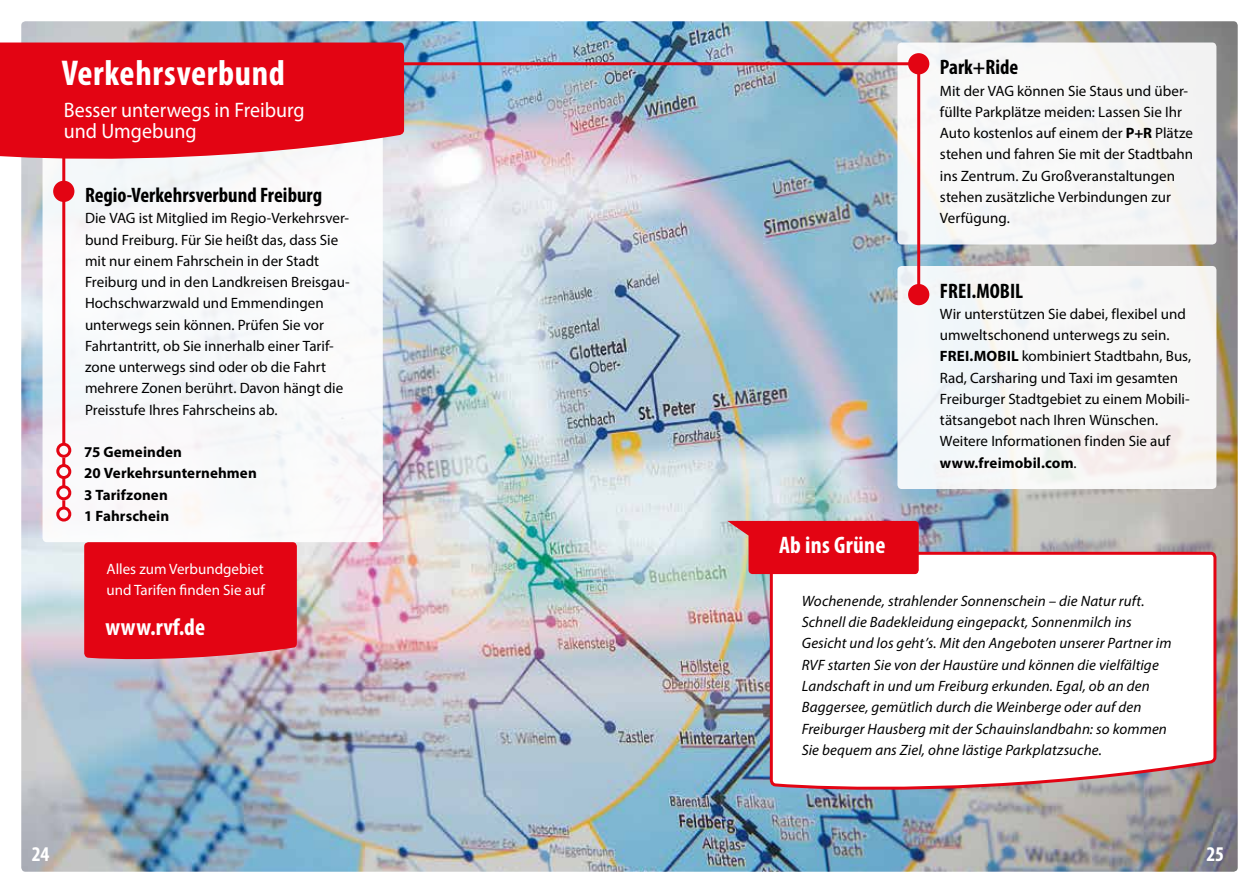
<style>
.page{position:relative;width:1259px;height:893px;background:#fff}
.page>*{position:absolute;margin:0;border:0;box-sizing:border-box;transform-origin:0 0}
.t1{font:700 condensed 36px "Myriad Pro";letter-spacing:.02em;color:#fff}
.t2{font:700 condensed 24px "Myriad Pro";letter-spacing:.01em;color:#fff}
.t3{font:700 condensed 21px "Myriad Pro";color:#000}
.t4{font:21px/21.3px "Myriad Pro";color:#fff;scale:.95 1}
.t5{font:700 condensed 21px "Myriad Pro";color:#fff}
.t6{font:15px/21.3px "Myriad Pro";color:#000}
.t7{font:italic 15px/21.3px "Myriad Pro";letter-spacing:.01em;color:#000}
.t8{font:700 15px/21.3px "Myriad Pro";letter-spacing:.005em;color:#000}
.t9{font:15px/21.3px "Myriad Pro";color:#fff}
.s1{font-weight:700}
</style>
<div class="page">
<img style="left:21px;top:21px;width:1216px;height:851px">
<div style="left:43px;top:117px;width:340px;height:425px;background:#fff;border-radius:4px"></div>
<svg style="left:0;top:43px;width:404px;height:122px;background:#e41c2a"></svg>
<hr style="left:62px;top:149px;width:3px;height:295px;background:#e30413">
<div style="left:56px;top:443px;width:15px;height:15px;border:3px solid #e30413;border-radius:50%"></div>
<div style="left:53px;top:181px;width:21px;height:21px;background:#e30413;border-radius:50%"></div>
<svg style="left:62px;top:458px;width:3px;height:6px"></svg>
<div style="left:56px;top:464px;width:15px;height:15px;border:3px solid #e30413;border-radius:50%"></div>
<svg style="left:62px;top:479px;width:3px;height:6px"></svg>
<div style="left:56px;top:485px;width:15px;height:15px;border:3px solid #e30413;border-radius:50%"></div>
<svg style="left:62px;top:500px;width:3px;height:7px"></svg>
<div style="left:56px;top:507px;width:15px;height:15px;border:3px solid #e30413;border-radius:50%"></div>
<div style="left:897px;top:43px;width:319px;height:201px;background:#f7f7f7;border-radius:4px"></div>
<div style="left:897px;top:266px;width:319px;height:223px;background:#f7f7f7;border-radius:4px"></div>
<div style="left:908px;top:53px;width:21px;height:21px;background:#e30413;border-radius:50%"></div>
<div style="left:908px;top:284px;width:21px;height:21px;background:#e30413;border-radius:50%"></div>
<hr style="left:383px;top:62px;width:533px;height:3px;background:#e30413">
<svg style="left:768px;top:550px;width:450px;height:244px"></svg>
<svg style="left:727px;top:521px;width:191px;height:53px;background:#df1824"></svg>
<hr style="left:917px;top:65px;width:3px;height:230px;background:#e30413">
<div style="left:84px;top:542px;width:213px;height:119px;background:#e30413"></div>
<h1 class="t1" style="left:62px;top:51px;width:225px">Verkehrsverbund</h1>
<h3 class="t4" style="left:64px;top:99px;width:255px">Besser unterwegs in Freiburg und Umgebung</h3>
<h3 class="t3" style="left:85px;top:182px;width:239px">Regio-Verkehrsverbund Freiburg</h3>
<p class="t6" style="left:85px;top:207px;width:266px">Die VAG ist Mitglied im Regio-Verkehrsver&shy;bund Freiburg. Für Sie heißt das, dass Sie mit nur einem Fahrschein in der Stadt Freiburg und in den Landkreisen Breisgau-Hochschwarzwald und Emmendingen unterwegs sein können. Prüfen Sie vor Fahrtantritt, ob Sie innerhalb einer Tarif&shy;zone unterwegs sind oder ob die Fahrt mehrere Zonen berührt. Davon hängt die Preisstufe Ihres Fahrscheins ab.</p>
<p class="t8" style="left:84px;top:441px;width:174px">75 Gemeinden<br>20 Verkehrsunternehmen<br>3 Tarifzonen<br>1 Fahrschein</p>
<p class="t9" style="left:106px;top:558px;width:160px">Alles zum Verbundgebiet und Tarifen finden Sie auf</p>
<h2 class="t2" style="left:105px;top:612px;width:101px">www.rvf.de</h2>
<h3 class="t5" style="left:32px;top:841px;width:19px">24</h3>
<h3 class="t3" style="left:940px;top:54px;width:80px">Park+Ride</h3>
<p class="t6" style="left:940px;top:80px;width:255px">Mit der VAG können Sie Staus und über&shy;füllte Parkplätze meiden: Lassen Sie Ihr Auto kostenlos auf einem der <span class="s1">P+R</span> Plätze stehen und fahren Sie mit der Stadtbahn ins Zentrum. Zu Großveranstaltungen stehen zusätzliche Verbindungen zur Verfügung.</p>
<h2 class="t2" style="left:779px;top:530px;width:108px">Ab ins Grüne</h2>
<h3 class="t3" style="left:940px;top:278px;width:85px">FREI.MOBIL</h3>
<p class="t6" style="left:940px;top:303px;width:253px">Wir unterstützen Sie dabei, flexibel und umweltschonend unterwegs zu sein.<br><span class="s1">FREI.MOBIL</span> kombiniert Stadtbahn, Bus, Rad, Carsharing und Taxi im gesamten Freiburger Stadtgebiet zu einem Mobili&shy;tätsangebot nach Ihren Wünschen.<br>Weitere Informationen finden Sie auf <span class="s1">www.freimobil.com</span>.</p>
<p class="t7" style="left:801px;top:590px;width:371px">Wochenende, strahlender Sonnenschein – die Natur ruft.<br>Schnell die Badekleidung eingepackt, Sonnenmilch ins Gesicht und los geht’s. Mit den Angeboten unserer Partner im RVF starten Sie von der Haustüre und können die vielfältige Landschaft in und um Freiburg erkunden. Egal, ob an den Baggersee, gemütlich durch die Weinberge oder auf den Freiburger Hausberg mit der Schauinslandbahn: so kommen Sie bequem ans Ziel, ohne lästige Parkplatzsuche.</p>
<h3 class="t5" style="left:1206px;top:841px;width:19px">25</h3>
</div>
